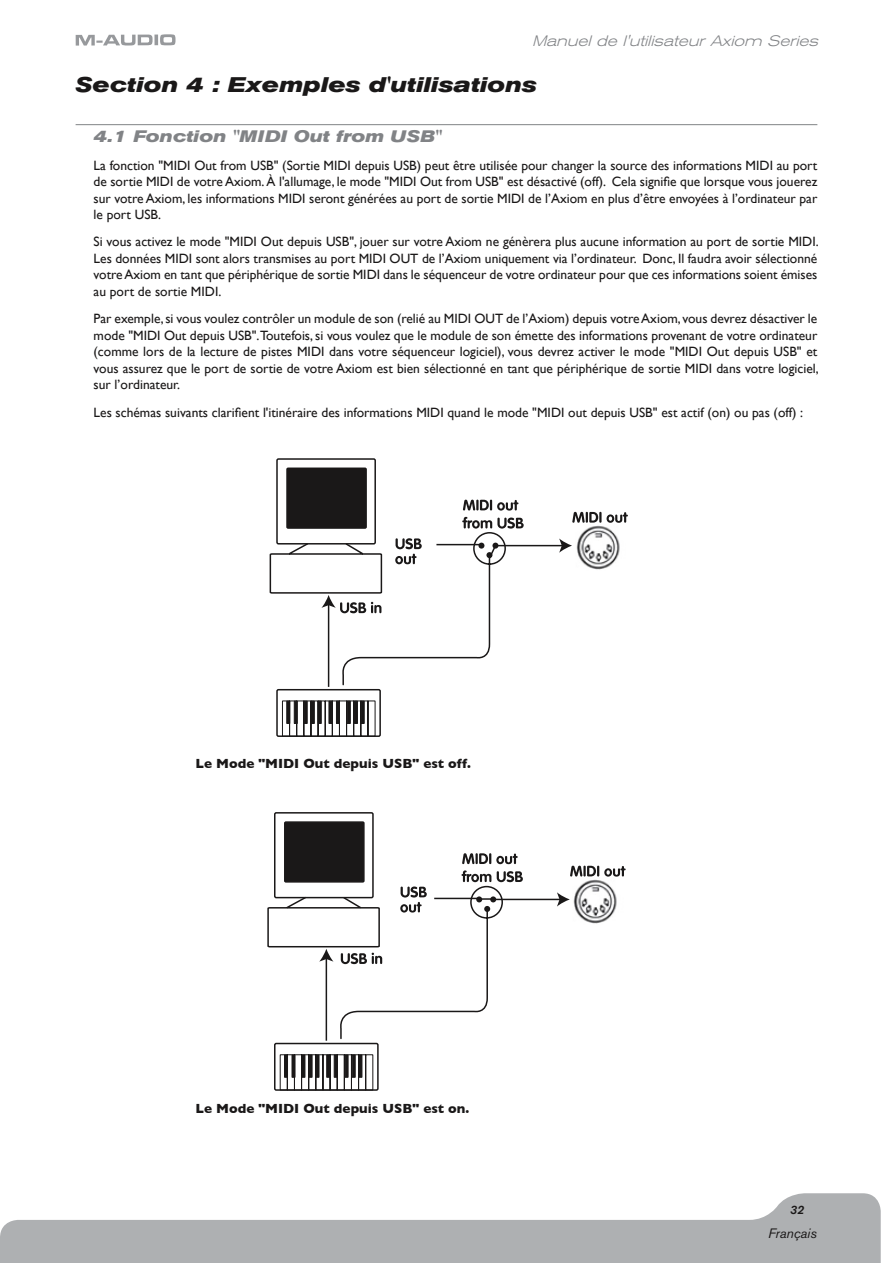
<style>
.page{position:relative;width:893px;height:1263px;background:#fff}
.page>*{position:absolute;margin:0;border:0;box-sizing:border-box;transform-origin:0 0}
.t1{font:italic 700 expanded 21px "Akzidenz Grotesk BE";color:#1a1818}
.t2{font:italic 700 expanded 16.5px "Akzidenz Grotesk BE";color:#818386}
.t3{font:italic 300 expanded 15px "Akzidenz Grotesk BE";color:#818386}
.t4{font:13.5px/16.5px "Gill Sans";color:#1a1818;text-align:justify}
.t5{font:700 13.5px "Gill Sans";color:#1a1818}
.t6{font:italic 13.5px "Akzidenz Grotesk BE";color:#1a1818}
.t7{font:italic 500 12px "Akzidenz Grotesk BE";color:#1a1818}
</style>
<div class="page">
<svg style="left:0;top:1193px;width:881px;height:70px;fill:#aeb0b2"></svg>
<svg style="left:76px;top:35px;width:77px;height:11px"></svg>
<svg style="left:154px;top:35px;width:4px;height:10px"></svg>
<svg style="left:160px;top:34px;width:16px;height:11px"></svg>
<hr style="left:76px;top:124px;width:741px;height:1px;background:#818386">
<div style="left:276px;top:458px;width:100px;height:86px;border:2px solid #1a1818;border-radius:2px"></div>
<svg style="left:270px;top:467px;width:358px;height:270px"></svg>
<div style="left:274px;top:812px;width:100px;height:86px;border:2px solid #1a1818;border-radius:2px"></div>
<svg style="left:267px;top:820px;width:359px;height:271px"></svg>
<p class="t3" style="left:532px;top:32px;width:292px">Manuel de l'utilisateur Axiom Series</p>
<h1 class="t1" style="left:76px;top:72px;width:463px">Section 4 : Exemples d'utilisations</h1>
<p class="t2" style="left:94px;top:127px;width:350px">4.1 Fonction "MIDI Out from USB"</p>
<p class="t4" style="left:94px;top:157px;width:725px">La fonction "MIDI Out from USB" (Sortie MIDI depuis USB) peut être utilisée pour changer la source des informations MIDI au port de sortie MIDI de votre Axiom. À l'allumage, le mode "MIDI Out from USB" est désactivé (off). Cela signifie que lorsque vous jouerez sur votre Axiom, les informations MIDI seront générées au port de sortie MIDI de l’Axiom en plus d’être envoyées à l’ordinateur par le port USB.</p>
<p class="t4" style="left:94px;top:234px;width:727px">Si vous activez le mode "MIDI Out depuis USB", jouer sur votre Axiom ne génèrera plus aucune information au port de sortie MIDI.<br>Les données MIDI sont alors transmises au port MIDI OUT de l’Axiom uniquement via l’ordinateur. Donc, Il faudra avoir sélectionné votre Axiom en tant que périphérique de sortie MIDI dans le séquenceur de votre ordinateur pour que ces informations soient émises au port de sortie MIDI.</p>
<p class="t4" style="left:94px;top:310px;width:727px">Par exemple, si vous voulez contrôler un module de son (relié au MIDI OUT de l’Axiom) depuis votre Axiom, vous devrez désactiver le mode "MIDI Out depuis USB".Toutefois, si vous voulez que le module de son émette des informations provenant de votre ordinateur (comme lors de la lecture de pistes MIDI dans votre séquenceur logiciel), vous devrez activer le mode "MIDI Out depuis USB" et vous assurez que le port de sortie de votre Axiom est bien sélectionné en tant que périphérique de sortie MIDI dans votre logiciel, sur l’ordinateur.</p>
<p class="t4" style="left:94px;top:404px;width:711px">Les schémas suivants clarifient l'itinéraire des informations MIDI quand le mode "MIDI out depuis USB" est actif (on) ou pas (off) :</p>
<p class="t5" style="left:196px;top:755px;width:277px">Le Mode "MIDI Out depuis USB" est off.</p>
<p class="t5" style="left:196px;top:1100px;width:275px">Le Mode "MIDI Out depuis USB" est on.</p>
<p class="t7" style="left:790px;top:1203px;width:15px">32</p>
<p class="t6" style="left:768px;top:1225px;width:50px">Français</p>
</div>
